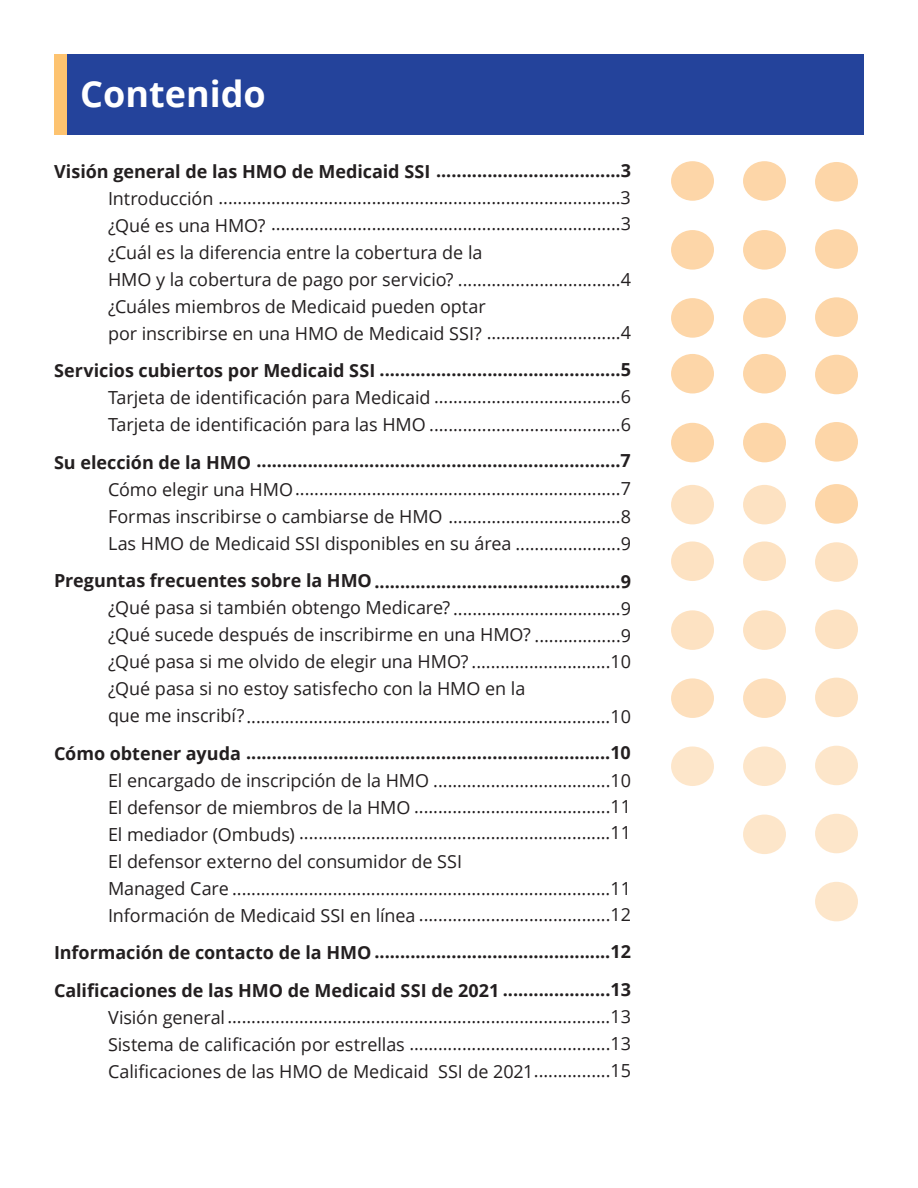
<style>
.page{position:relative;width:918px;height:1188px;background:#fff}
.page>*{position:absolute;margin:0;border:0;box-sizing:border-box;transform-origin:0 0}
.t1{font:700 36px "Open Sans";color:#fff}
.t2{font:18px/27.6px "Open Sans";letter-spacing:-.005em;color:#231f20}
.t3{font:700 18px "Open Sans";letter-spacing:-.005em;color:#231f20}
</style>
<div class="page">
<div style="left:815px;top:882px;width:43px;height:39px;background:#fde6ca;border-radius:50%"></div>
<div style="left:815px;top:746px;width:43px;height:39px;background:#fde6ca;border-radius:50%"></div>
<div style="left:815px;top:814px;width:43px;height:39px;background:#fde6ca;border-radius:50%"></div>
<div style="left:815px;top:610px;width:43px;height:39px;background:#fde2c2;border-radius:50%"></div>
<div style="left:815px;top:678px;width:43px;height:39px;background:#fde2c2;border-radius:50%"></div>
<div style="left:743px;top:746px;width:43px;height:40px;background:#fde6ca;border-radius:50%"></div>
<div style="left:743px;top:815px;width:43px;height:39px;background:#fde6ca;border-radius:50%"></div>
<div style="left:743px;top:610px;width:43px;height:40px;background:#fde2c2;border-radius:50%"></div>
<div style="left:743px;top:678px;width:43px;height:40px;background:#fddfbc;border-radius:50%"></div>
<div style="left:671px;top:746px;width:43px;height:40px;background:#fde6ca;border-radius:50%"></div>
<div style="left:671px;top:610px;width:43px;height:40px;background:#fde2c2;border-radius:50%"></div>
<div style="left:671px;top:678px;width:43px;height:40px;background:#fddfbc;border-radius:50%"></div>
<div style="left:815px;top:542px;width:43px;height:40px;background:#fde2c2;border-radius:50%"></div>
<div style="left:743px;top:541px;width:43px;height:40px;background:#fde2c2;border-radius:50%"></div>
<div style="left:671px;top:541px;width:43px;height:40px;background:#fde2c2;border-radius:50%"></div>
<div style="left:57px;top:54px;width:807px;height:81px;background:#24439b"></div>
<div style="left:54px;top:54px;width:13px;height:81px;background:#fdc370"></div>
<div style="left:815px;top:422px;width:43px;height:40px;background:#fdd6a8;border-radius:50%"></div>
<div style="left:815px;top:484px;width:43px;height:40px;background:#fdd6a8;border-radius:50%"></div>
<div style="left:743px;top:423px;width:43px;height:39px;background:#fdd6a8;border-radius:50%"></div>
<div style="left:743px;top:485px;width:43px;height:39px;background:#fde2c2;border-radius:50%"></div>
<div style="left:671px;top:423px;width:43px;height:39px;background:#fdd6a8;border-radius:50%"></div>
<div style="left:671px;top:485px;width:43px;height:39px;background:#fde2c2;border-radius:50%"></div>
<div style="left:815px;top:355px;width:43px;height:39px;background:#fdd6a8;border-radius:50%"></div>
<div style="left:743px;top:354px;width:43px;height:39px;background:#fdd6a8;border-radius:50%"></div>
<div style="left:671px;top:354px;width:43px;height:39px;background:#fdd6a8;border-radius:50%"></div>
<div style="left:815px;top:229px;width:43px;height:40px;background:#fdd6a8;border-radius:50%"></div>
<div style="left:815px;top:297px;width:43px;height:40px;background:#fdd6a8;border-radius:50%"></div>
<div style="left:743px;top:230px;width:43px;height:40px;background:#fdd6a8;border-radius:50%"></div>
<div style="left:743px;top:298px;width:43px;height:40px;background:#fdd6a8;border-radius:50%"></div>
<div style="left:671px;top:230px;width:43px;height:40px;background:#fdd6a8;border-radius:50%"></div>
<div style="left:671px;top:298px;width:43px;height:40px;background:#fdd6a8;border-radius:50%"></div>
<div style="left:815px;top:162px;width:43px;height:40px;background:#fdd6a8;border-radius:50%"></div>
<div style="left:743px;top:161px;width:43px;height:40px;background:#fdd6a8;border-radius:50%"></div>
<div style="left:671px;top:161px;width:43px;height:40px;background:#fdd6a8;border-radius:50%"></div>
<p class="t1" style="left:80px;top:68px;width:187px">Contenido</p>
<p class="t3" style="left:54px;top:157px;width:579px">Visión general de las HMO de Medicaid SSI ....................................3</p>
<p class="t2" style="left:108px;top:183px;width:524px">Introducción ....................................................................................3</p>
<p class="t2" style="left:108px;top:211px;width:159px">¿Qué es una HMO?</p>
<p class="t2" style="left:108px;top:238px;width:376px">¿Cuál es la diferencia entre la cobertura de la</p>
<p class="t2" style="left:108px;top:265px;width:525px">HMO y la cobertura de pago por servicio? ..................................4</p>
<p class="t2" style="left:108px;top:292px;width:525px;line-height:27px">¿Cuáles miembros de Medicaid pueden optar<br>por inscribirse en una HMO de Medicaid SSI? ............................4</p>
<p class="t3" style="left:54px;top:357px;width:578px">Servicios cubiertos por Medicaid SSI ...............................................5</p>
<p class="t2" style="left:108px;top:383px;width:324px">Tarjeta de identificación para Medicaid</p>
<p class="t2" style="left:108px;top:410px;width:525px">Tarjeta de identificación para las HMO ........................................6</p>
<p class="t3" style="left:54px;top:448px;width:578px">Su elección de la HMO .......................................................................7</p>
<p class="t2" style="left:108px;top:474px;width:524px">Cómo elegir una HMO....................................................................7</p>
<p class="t2" style="left:108px;top:502px;width:525px">Formas inscribirse o cambiarse de HMO ....................................8</p>
<p class="t2" style="left:108px;top:529px;width:525px">Las HMO de Medicaid SSI disponibles en su área ......................9</p>
<p class="t3" style="left:54px;top:568px;width:578px">Preguntas frecuentes sobre la HMO................................................9</p>
<p class="t2" style="left:108px;top:594px;width:525px">¿Qué pasa si también obtengo Medicare? ...................................9</p>
<p class="t2" style="left:108px;top:620px;width:525px">¿Qué sucede después de inscribirme en una HMO? ..................9</p>
<p class="t2" style="left:108px;top:647px;width:525px">¿Qué pasa si me olvido de elegir una HMO? .............................10</p>
<p class="t2" style="left:108px;top:674px;width:524px">¿Qué pasa si no estoy satisfecho con la HMO en la<br>que me inscribí?............................................................................10</p>
<p class="t3" style="left:54px;top:740px;width:578px">Cómo obtener ayuda .......................................................................10</p>
<p class="t2" style="left:108px;top:766px;width:525px">El encargado de inscripción de la HMO .....................................10</p>
<p class="t2" style="left:108px;top:792px;width:525px">El defensor de miembros de la HMO .........................................11</p>
<p class="t2" style="left:108px;top:818px;width:525px">El mediador (Ombuds) .................................................................11</p>
<p class="t2" style="left:108px;top:847px;width:524px">El defensor externo del consumidor de SSI<br>Managed Care ...............................................................................11</p>
<p class="t2" style="left:108px;top:901px;width:525px">Información de Medicaid SSI en línea ........................................12</p>
<p class="t3" style="left:54px;top:939px;width:579px">Información de contacto de la HMO ..............................................12</p>
<p class="t3" style="left:54px;top:978px;width:579px">Calificaciones de las HMO de Medicaid SSI de 2021 .....................13</p>
<p class="t2" style="left:108px;top:1002px;width:524px">Visión general................................................................................13</p>
<p class="t2" style="left:108px;top:1029px;width:525px">Sistema de calificación por estrellas ..........................................13</p>
<p class="t2" style="left:108px;top:1057px;width:525px">Calificaciones de las HMO de Medicaid SSI de 2021................15</p>
<p class="t2" style="left:271px;top:209px;width:361px">.........................................................................3</p>
<p class="t2" style="left:434px;top:382px;width:199px">.......................................6</p>
</div>
